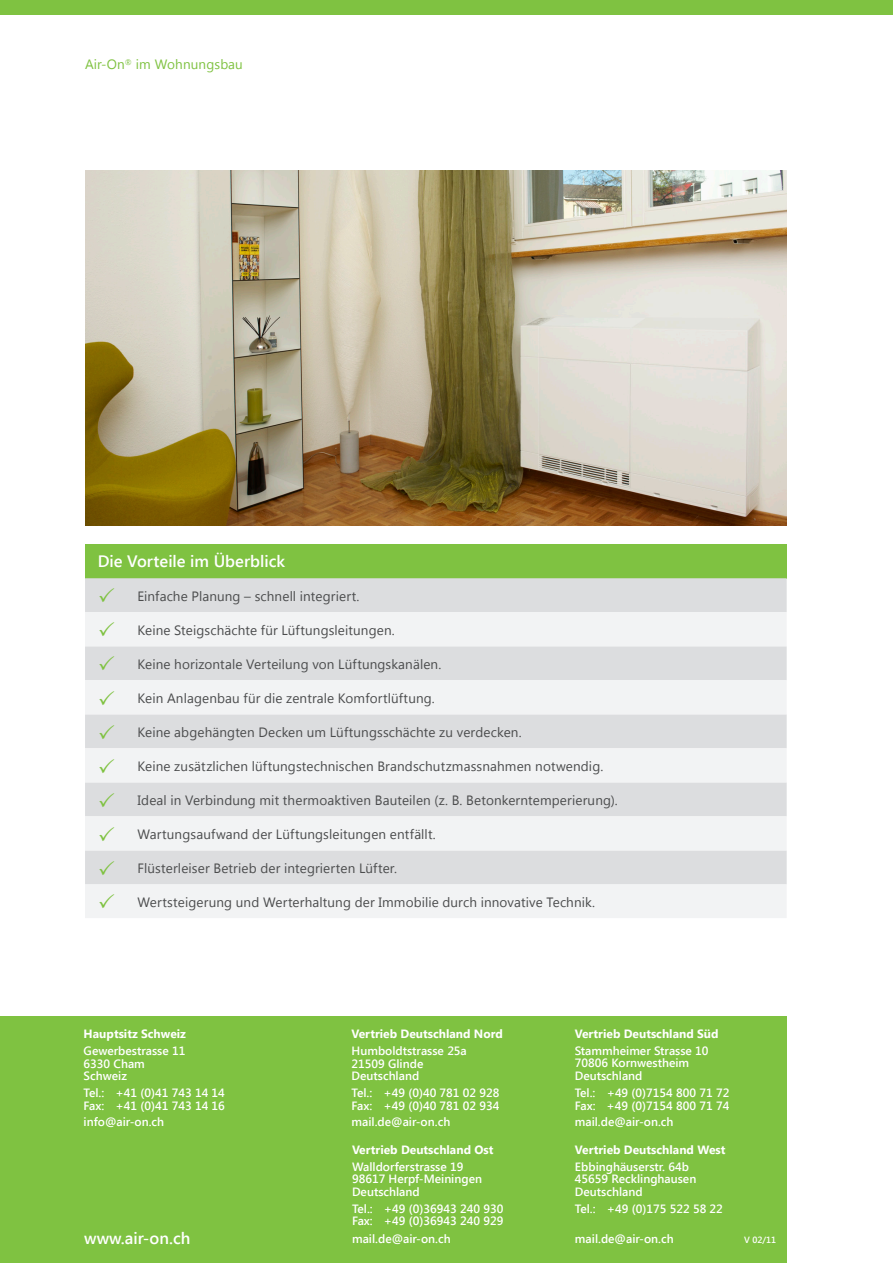
<style>
.page{position:relative;width:893px;height:1263px;background:#fff}
.page>*{position:absolute;margin:0;border:0;box-sizing:border-box;transform-origin:0 0}
.t1{font:600 16.5px "Segoe UI";color:#fff}
.t2{font:13.5px "Segoe UI";letter-spacing:.01em;color:#4b4c4d}
.t3{font:13.5px "Segoe UI";letter-spacing:.01em;color:#7fc241}
.t4{font:600 12px/12.6px "Segoe UI";color:#fff}
.t5{font:700 12px "Segoe UI";color:#fff}
.t6{font:600 9px "Segoe UI";color:#fff}
</style>
<div class="page">
<div style="left:0;top:0;width:893px;height:15px;background:#7fc241"></div>
<div style="left:0;top:1017px;width:787px;height:246px;background:#7fc241"></div>
<img style="left:85px;top:170px;width:702px;height:355px">
<div style="left:85px;top:544px;width:702px;height:34px;background:#7fc241"></div>
<div style="left:85px;top:578px;width:702px;height:34px;background:#dcdddf"></div>
<svg style="left:85px;top:612px;width:702px;height:306px;fill:#f2f3f4"></svg>
<svg style="left:99px;top:588px;width:15px;height:14px"></svg>
<svg style="left:99px;top:622px;width:15px;height:14px"></svg>
<svg style="left:99px;top:656px;width:15px;height:14px"></svg>
<svg style="left:99px;top:690px;width:15px;height:14px"></svg>
<svg style="left:99px;top:724px;width:15px;height:14px"></svg>
<svg style="left:99px;top:758px;width:15px;height:15px"></svg>
<svg style="left:99px;top:792px;width:15px;height:15px"></svg>
<svg style="left:99px;top:826px;width:15px;height:15px"></svg>
<svg style="left:99px;top:860px;width:15px;height:15px"></svg>
<svg style="left:99px;top:894px;width:15px;height:14px"></svg>
<p class="t3" style="left:85px;top:55px;width:159px">Air-On<sup>®</sup> im Wohnungsbau</p>
<p class="t1" style="left:98px;top:550px;width:189px">Die Vorteile im Überblick</p>
<p class="t2" style="left:138px;top:587px;width:223px">Einfache Planung – schnell integriert.</p>
<p class="t2" style="left:138px;top:621px;width:259px">Keine Steigschächte für Lüftungsleitungen.</p>
<p class="t2" style="left:138px;top:655px;width:305px">Keine horizontale Verteilung von Lüftungskanälen.</p>
<p class="t2" style="left:138px;top:689px;width:299px">Kein Anlagenbau für die zentrale Komfortlüftung.</p>
<p class="t2" style="left:138px;top:723px;width:386px">Keine abgehängten Decken um Lüftungsschächte zu verdecken.</p>
<p class="t2" style="left:138px;top:757px;width:467px">Keine zusätzlichen lüftungstechnischen Brandschutzmassnahmen notwendig.</p>
<p class="t2" style="left:138px;top:791px;width:482px">Ideal in Verbindung mit thermoaktiven Bauteilen (z. B. Betonkerntemperierung).</p>
<p class="t2" style="left:138px;top:825px;width:300px">Wartungsaufwand der Lüftungsleitungen entfällt.</p>
<p class="t2" style="left:138px;top:859px;width:261px">Flüsterleiser Betrieb der integrierten Lüfter.</p>
<p class="t2" style="left:138px;top:893px;width:459px">Wertsteigerung und Werterhaltung der Immobilie durch innovative Technik.</p>
<p class="t5" style="left:84px;top:1025px;width:104px">Hauptsitz Schweiz</p>
<p class="t4" style="left:84px;top:1044px;width:103px">Gewerbestrasse 11<br>6330 Cham<br>Schweiz</p>
<p class="t4" style="left:84px;top:1086px;width:143px">Tel.: +41 (0)41 743 14 14<br>Fax: +41 (0)41 743 14 16</p>
<p class="t4" style="left:84px;top:1115px;width:82px">info@air-on.ch</p>
<p class="t1" style="left:84px;top:1226px;width:108px">www.air-on.ch</p>
<p class="t5" style="left:575px;top:1025px;width:145px">Vertrieb Deutschland Süd</p>
<p class="t4" style="left:575px;top:1044px;width:135px">Stammheimer Strasse 10<br>70806 Kornwestheim<br>Deutschland</p>
<p class="t4" style="left:575px;top:1086px;width:156px">Tel.: +49 (0)7154 800 71 72<br>Fax: +49 (0)7154 800 71 74</p>
<p class="t4" style="left:575px;top:1115px;width:100px">mail.de@air-on.ch</p>
<p class="t5" style="left:575px;top:1141px;width:152px">Vertrieb Deutschland West</p>
<p class="t4" style="left:575px;top:1159px;width:123px">Ebbinghäuserstr. 64b<br>45659 Recklinghausen<br>Deutschland</p>
<p class="t4" style="left:575px;top:1201px;width:149px">Tel.: +49 (0)175 522 58 22</p>
<p class="t4" style="left:575px;top:1232px;width:100px">mail.de@air-on.ch</p>
<p class="t5" style="left:352px;top:1025px;width:153px">Vertrieb Deutschland Nord</p>
<p class="t4" style="left:352px;top:1044px;width:117px">Humboldtstrasse 25a<br>21509 Glinde<br>Deutschland</p>
<p class="t4" style="left:352px;top:1086px;width:149px">Tel.: +49 (0)40 781 02 928<br>Fax: +49 (0)40 781 02 934</p>
<p class="t4" style="left:352px;top:1115px;width:100px">mail.de@air-on.ch</p>
<p class="t5" style="left:352px;top:1141px;width:143px">Vertrieb Deutschland Ost</p>
<p class="t4" style="left:352px;top:1159px;width:132px">Walldorferstrasse 19<br>98617 Herpf-Meiningen<br>Deutschland</p>
<p class="t4" style="left:352px;top:1201px;width:153px">Tel.: +49 (0)36943 240 930<br>Fax: +49 (0)36943 240 929</p>
<p class="t4" style="left:352px;top:1232px;width:100px">mail.de@air-on.ch</p>
<p class="t6" style="left:744px;top:1234px;width:33px">V 02/11</p>
</div>
